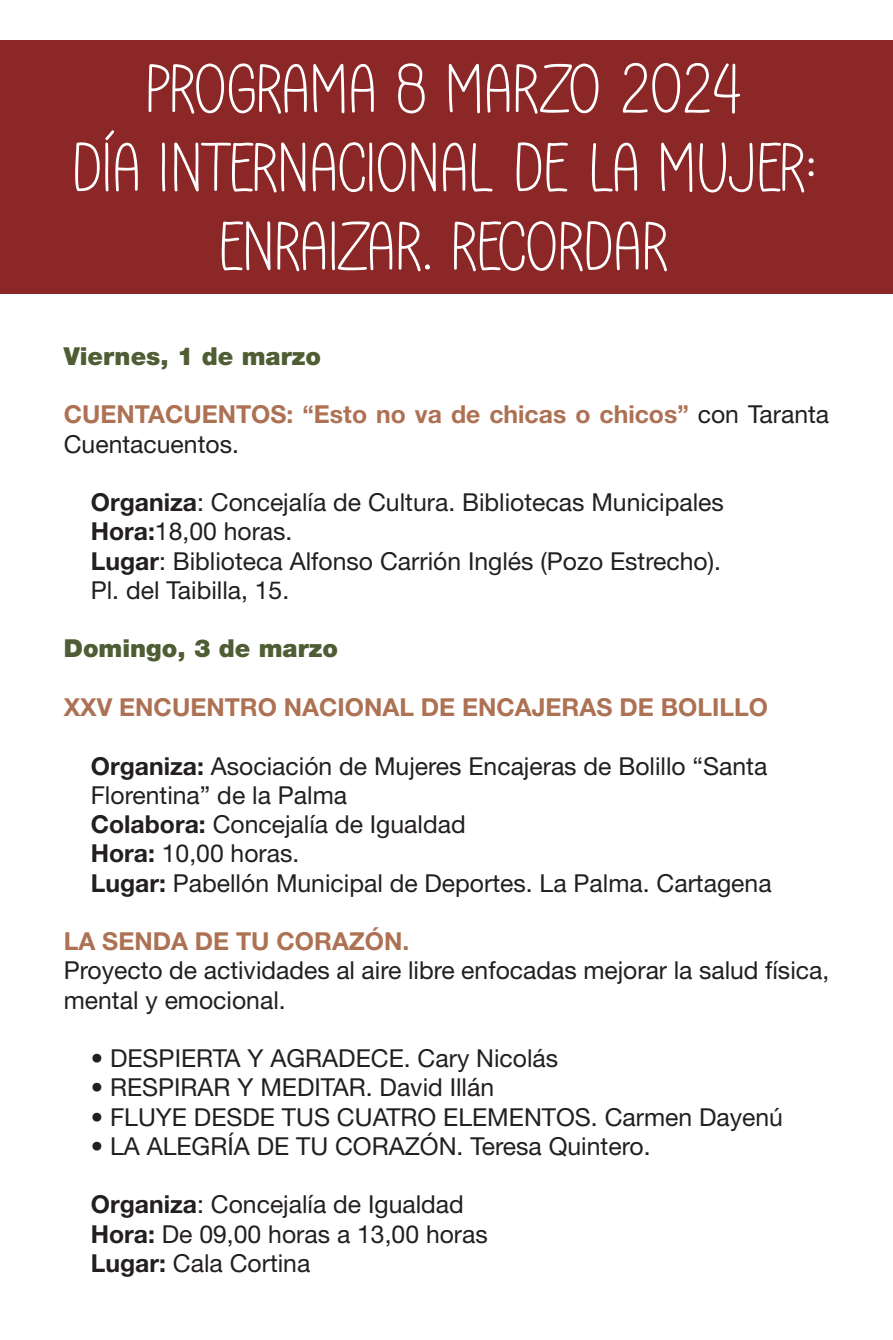
<style>
.page{position:relative;width:893px;height:1340px;background:#fff}
.page>*{position:absolute;margin:0;border:0;box-sizing:border-box;transform-origin:0 0}
.t1{font:67.5px "Hoam";color:#fff}
.Text_body{font:24.75px/29.2px "Helvetica Neue LT Std";color:#231f20}
.Text_body-2{font:700 24.75px/29.2px "Helvetica Neue LT Std";color:#ad7153}
.t2{font:900 24.75px "Helvetica Neue LT Std";color:#4e5d33}
.s1{font-weight:400;color:#231f20}
.s2{font-weight:700}
</style>
<div class="page">
<div style="left:0;top:40px;width:893px;height:254px;background:#8c2728"></div>
<p class="t1" style="left:149px;top:51px;width:597px">PROGRAMA 8 MARZO 2024</p>
<p class="t1" style="left:75px;top:130px;width:744px">DÍA INTERNACIONAL DE LA MUJER:</p>
<p class="t1" style="left:222px;top:209px;width:451px">ENRAIZAR. RECORDAR</p>
<p class="t2" style="left:64px;top:341px;width:259px">Viernes, 1 de marzo</p>
<p class="Text_body-2" style="left:64px;top:399px;width:767px">CUENTACUENTOS: “Esto no va de chicas o chicos” <span class="s1">con Taranta<br>Cuentacuentos.</span></p>
<p class="Text_body" style="left:91px;top:487px;width:635px"><span class="s2">Organiza</span>: Concejalía de Cultura. Bibliotecas Municipales</p>
<p class="Text_body" style="left:91px;top:516px;width:203px"><span class="s2">Hora:</span>18,00 horas.</p>
<p class="Text_body" style="left:91px;top:546px;width:632px"><span class="s2">Lugar</span>: Biblioteca Alfonso Carrión Inglés (Pozo Estrecho).</p>
<p class="Text_body" style="left:91px;top:575px;width:200px">Pl. del Taibilla, 15.</p>
<p class="t2" style="left:64px;top:634px;width:276px">Domingo, 3 de marzo</p>
<p class="Text_body-2" style="left:64px;top:692px;width:706px">XXV ENCUENTRO NACIONAL DE ENCAJERAS DE BOLILLO</p>
<p class="Text_body" style="left:91px;top:750px;width:678px"><span class="s2">Organiza:</span> Asociación de Mujeres Encajeras de Bolillo “Santa<br>Florentina” de la Palma</p>
<p class="Text_body" style="left:91px;top:809px;width:376px"><span class="s2">Colabora:</span> Concejalía de Igualdad</p>
<p class="Text_body" style="left:91px;top:838px;width:210px"><span class="s2">Hora:</span> 10,00 horas.</p>
<p class="Text_body" style="left:91px;top:867px;width:682px"><span class="s2">Lugar:</span> Pabellón Municipal de Deportes. La Palma. Cartagena</p>
<p class="Text_body-2" style="left:64px;top:926px;width:347px">LA SENDA DE TU CORAZÓN.</p>
<p class="Text_body" style="left:64px;top:955px;width:767px">Proyecto de actividades al aire libre enfocadas mejorar la salud física, mental y emocional.</p>
<p class="Text_body" style="left:91px;top:1043px;width:469px">• DESPIERTA Y AGRADECE. Cary Nicolás</p>
<p class="Text_body" style="left:91px;top:1072px;width:405px">• RESPIRAR Y MEDITAR. David Illán</p>
<p class="Text_body" style="left:91px;top:1101px;width:694px">• FLUYE DESDE TUS CUATRO ELEMENTOS. Carmen Dayenú</p>
<p class="Text_body" style="left:91px;top:1131px;width:561px">• LA ALEGRÍA DE TU CORAZÓN. Teresa Quintero.</p>
<p class="Text_body" style="left:91px;top:1189px;width:375px"><span class="s2">Organiza</span>: Concejalía de Igualdad</p>
<p class="Text_body" style="left:91px;top:1218px;width:399px"><span class="s2">Hora:</span> De 09,00 horas a 13,00 horas</p>
<p class="Text_body" style="left:91px;top:1248px;width:221px"><span class="s2">Lugar:</span> Cala Cortina</p>
</div>
